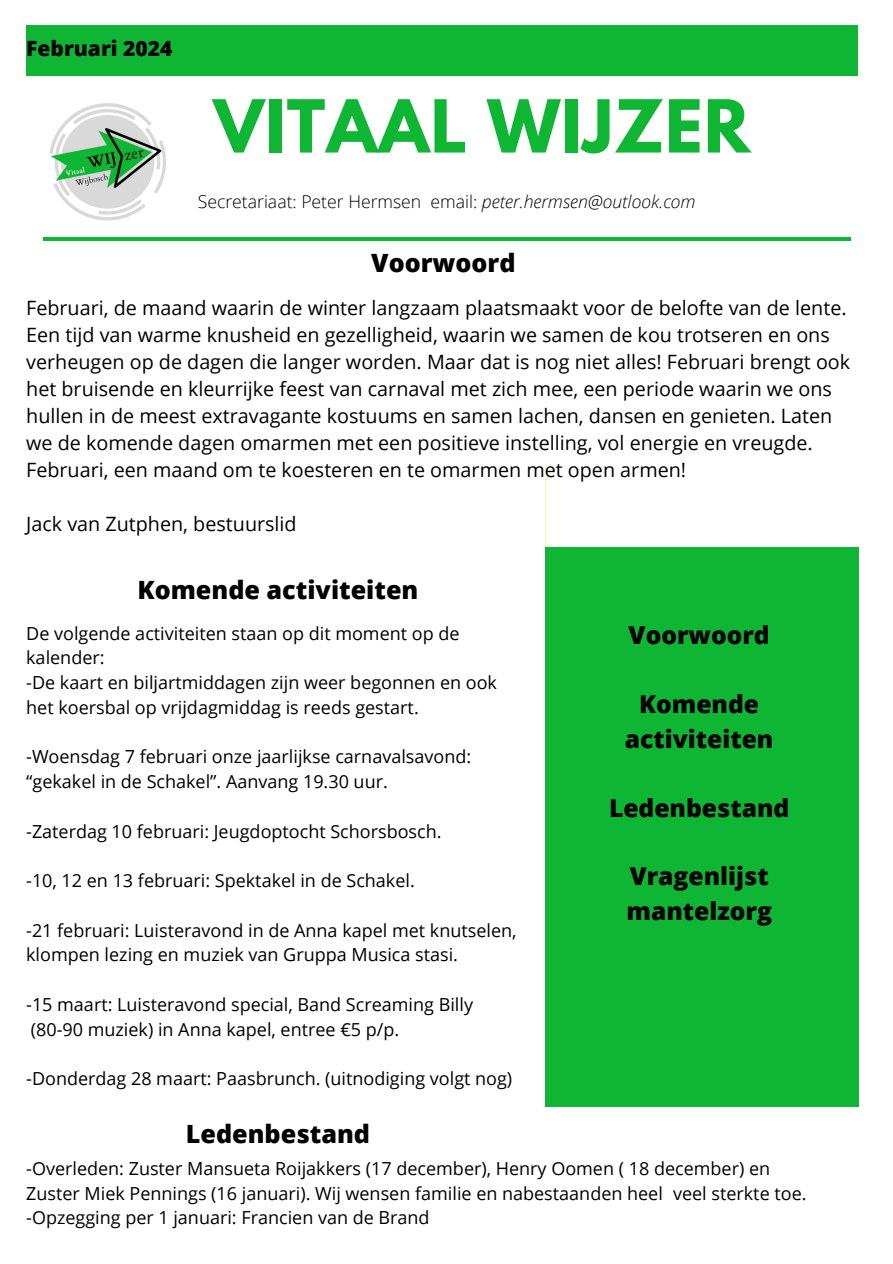
<style>
.page{position:relative;width:893px;height:1264px;background:#fff}
.page>*{position:absolute;margin:0;border:0;box-sizing:border-box;transform-origin:0 0}
.t1{font:300 78.45px "Open Sans";color:#0fb633}
.t2{font:700 64.65px "League Spartan";letter-spacing:.02em;color:#0fb633}
.t3{font:800 25.2px "Open Sans";color:#000}
.t4{font:800 24.6px/34.3px "Open Sans";color:#000;text-align:center}
.t5{font:800 21px "Open Sans";color:#000}
.t6{font:19.8px/27px "Open Sans";color:#000}
.t7{font:18px/24.8px "Open Sans";color:#000}
.t8{font:300 17.7px "Open Sans";color:#000}
.s1{font-style:italic}
</style>
<div class="page">
<div style="left:545px;top:547px;width:313px;height:559px;background:#0fb633"></div>
<div style="left:26px;top:25px;width:831px;height:51px;background:#0fb633"></div>
<img style="left:49px;top:103px;width:117px;height:117px">
<h2 class="t5" style="left:26px;top:34px;width:148px">Februari 2024</h2>
<p class="t2" style="left:213px;top:94px;width:538px">VITAAL WIJZER</p>
<h3 class="t8" style="left:198px;top:189px;width:499px">Secretariaat: Peter Hermsen email: <span class="s1">peter.hermsen@outlook.com</span></h3>
<p class="t1" style="left:43px;top:146px;width:808px">_________________________</p>
<h4 class="t3" style="left:371px;top:245px;width:146px">Voorwoord</h4>
<h4 class="t6" style="left:26px;top:294px;width:825px">Februari, de maand waarin de winter langzaam plaatsmaakt voor de belofte van de lente.<br>Een tijd van warme knusheid en gezelligheid, waarin we samen de kou trotseren en ons verheugen op de dagen die langer worden. Maar dat is nog niet alles! Februari brengt ook het bruisende en kleurrijke feest van carnaval met zich mee, een periode waarin we ons hullen in de meest extravagante kostuums en samen lachen, dansen en genieten. Laten we de komende dagen omarmen met een positieve instelling, vol energie en vreugde.<br>Februari, een maand om te koesteren en te omarmen met open armen!</h4>
<p class="t6" style="left:26px;top:510px;width:272px">Jack van Zutphen, bestuurslid</p>
<p class="t3" style="left:137px;top:572px;width:282px">Komende activiteiten</p>
<h2 class="t7" style="left:26px;top:620px;width:435px">De volgende activiteiten staan op dit moment op de kalender:</h2>
<h2 class="t7" style="left:26px;top:669px;width:472px">-De kaart en biljartmiddagen zijn weer begonnen en ook het koersbal op vrijdagmiddag is reeds gestart.</h2>
<h2 class="t7" style="left:26px;top:744px;width:446px">-Woensdag 7 februari onze jaarlijkse carnavalsavond: “gekakel in de Schakel”. Aanvang 19.30 uur.</h2>
<h2 class="t7" style="left:26px;top:818px;width:417px">-Zaterdag 10 februari: Jeugdoptocht Schorsbosch.</h2>
<h2 class="t7" style="left:26px;top:867px;width:390px">-10, 12 en 13 februari: Spektakel in de Schakel.</h2>
<p class="t7" style="left:26px;top:917px;width:492px">-21 februari: Luisteravond in de Anna kapel met knutselen, klompen lezing en muziek van Gruppa Musica stasi.</p>
<p class="t7" style="left:26px;top:991px;width:448px">-15 maart: Luisteravond special, Band Screaming Billy</p>
<p class="t7" style="left:31px;top:1016px;width:370px">(80-90 muziek) in Anna kapel, entree €5 p/p.</p>
<p class="t7" style="left:26px;top:1065px;width:487px">-Donderdag 28 maart: Paasbrunch. (uitnodiging volgt nog)</p>
<p class="t3" style="left:186px;top:1116px;width:186px">Ledenbestand</p>
<p class="t7" style="left:26px;top:1155px;width:745px">-Overleden: Zuster Mansueta Roijakkers (17 december), Henry Oomen ( 18 december) en</p>
<p class="t7" style="left:26px;top:1180px;width:781px">Zuster Miek Pennings (16 januari). Wij wensen familie en nabestaanden heel veel sterkte toe.</p>
<p class="t7" style="left:26px;top:1204px;width:405px">-Opzegging per 1 januari: Francien van de Brand</p>
<h1 class="t4" style="left:628px;top:617px;width:143px">Voorwoord</h1>
<p class="t4" style="left:624px;top:686px;width:150px">Komende activiteiten</p>
<p class="t4" style="left:609px;top:789px;width:182px">Ledenbestand</p>
<p class="t4" style="left:626px;top:858px;width:147px;text-align:left">Vragenlijst mantelzorg</p>
</div>
